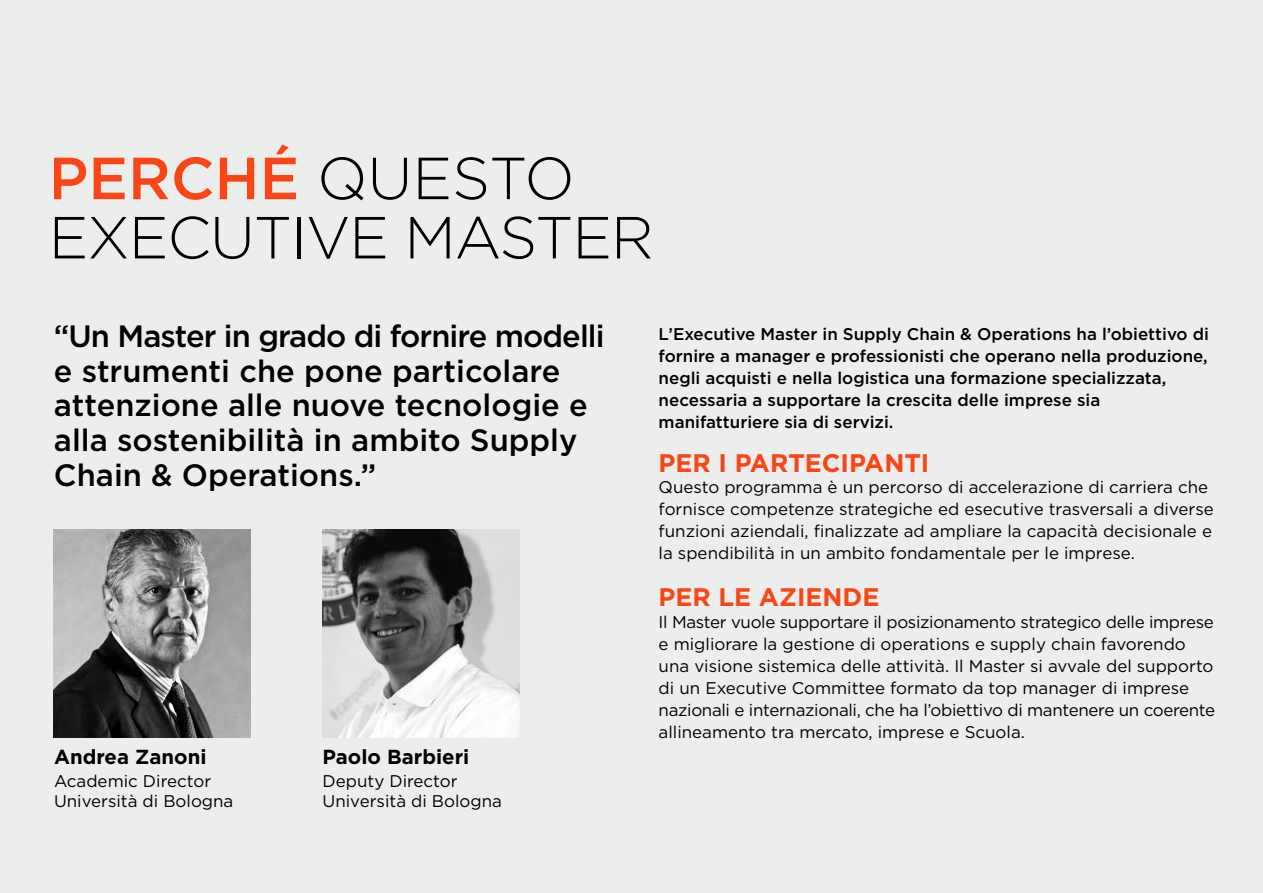
<style>
.page{position:relative;width:1263px;height:893px;background:#eceded}
.page>*{position:absolute;margin:0;border:0;box-sizing:border-box;transform-origin:0 0}
.t1{font:300 59.25px/59.2px "Gotham HTF";letter-spacing:-.02em;color:#000}
.t2{font:500 30.9px/34.7px "Gotham HTF";color:#000}
.t3{font:700 25.35px "Gotham HTF";color:#fa4616}
.t4{font:700 20.25px "Gotham HTF";color:#000}
.t5{font:16.95px/22px "Gotham HTF";color:#000}
.t6{font:500 16.95px/22px "Gotham HTF";color:#000}
.s1{font-weight:500;color:#fa4616}
</style>
<div class="page">
<img style="left:54px;top:530px;width:197px;height:208px">
<img style="left:322px;top:530px;width:197px;height:208px">
<h1 class="t1" style="left:49px;top:148px;width:606px"><span class="s1">PERCHÉ</span> QUESTO<br>EXECUTIVE MASTER</h1>
<h2 class="t2" style="left:54px;top:318px;width:552px">“Un Master in grado di fornire modelli e strumenti che pone particolare attenzione alle nuove tecnologie e alla sostenibilità in ambito Supply<br>Chain &amp; Operations.”</h2>
<p class="t4" style="left:54px;top:745px;width:154px">Andrea Zanoni</p>
<p class="t5" style="left:54px;top:771px;width:181px;line-height:19.5px">Academic Director<br>Università di Bologna</p>
<p class="t4" style="left:323px;top:745px;width:148px">Paolo Barbieri</p>
<p class="t5" style="left:323px;top:771px;width:181px;line-height:19.5px">Deputy Director<br>Università di Bologna</p>
<p class="t6" style="left:659px;top:323px;width:552px">L’Executive Master in Supply Chain &amp; Operations ha l’obiettivo di fornire a manager e professionisti che operano nella produzione, negli acquisti e nella logistica una formazione specializzata, necessaria a supportare la crescita delle imprese sia manifatturiere sia di servizi.</p>
<h3 class="t3" style="left:659px;top:448px;width:272px">PER I PARTECIPANTI</h3>
<p class="t5" style="left:659px;top:476px;width:557px">Questo programma è un percorso di accelerazione di carriera che fornisce competenze strategiche ed esecutive trasversali a diverse funzioni aziendali, finalizzate ad ampliare la capacità decisionale e la spendibilità in un ambito fondamentale per le imprese.</p>
<h3 class="t3" style="left:659px;top:583px;width:222px">PER LE AZIENDE</h3>
<p class="t5" style="left:659px;top:611px;width:558px">Il Master vuole supportare il posizionamento strategico delle imprese e migliorare la gestione di operations e supply chain favorendo una visione sistemica delle attività. Il Master si avvale del supporto di un Executive Committee formato da top manager di imprese nazionali e internazionali, che ha l’obiettivo di mantenere un coerente allineamento tra mercato, imprese e Scuola.</p>
</div>
